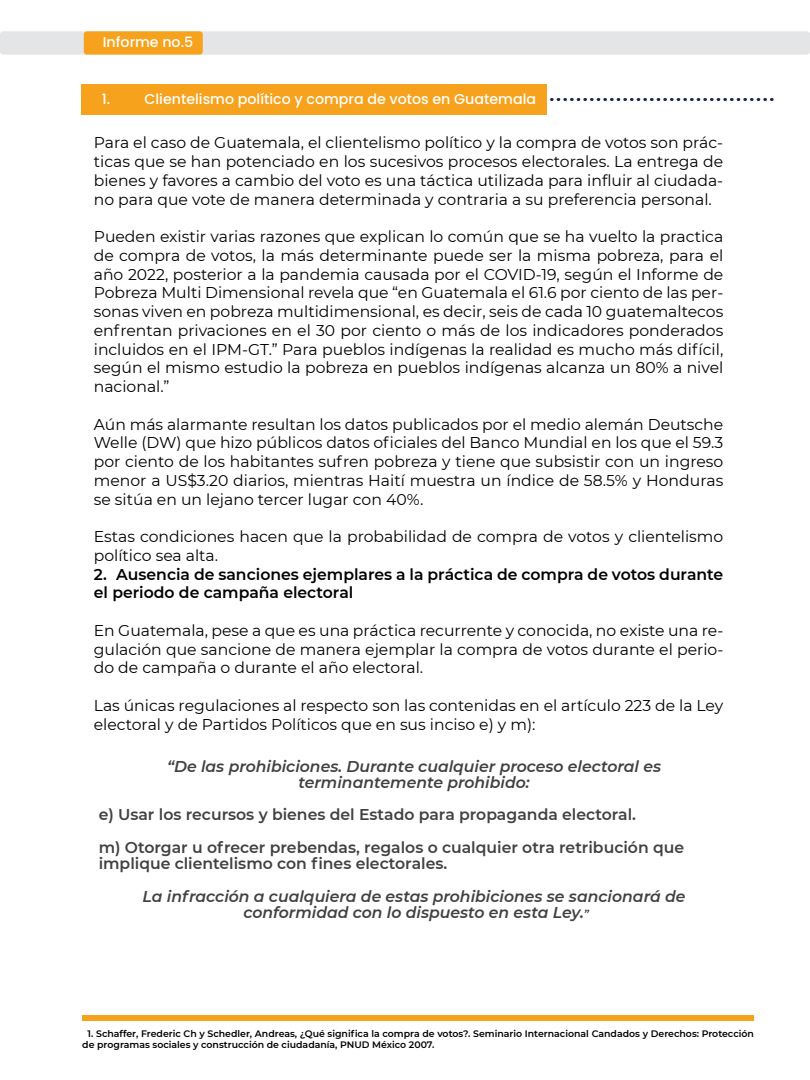
<style>
.page{position:relative;width:810px;height:1080px;background:#fff}
.page>*{position:absolute;margin:0;border:0;box-sizing:border-box;transform-origin:0 0}
.t1{font:15.62px/18.8px "Montserrat";color:#000;text-align:justify}
.t2{font:italic 600 15.62px/16.2px "Montserrat";color:#414042;text-align:center}
.t3{font:600 15.62px/32.5px "Montserrat";color:#414042}
.t4{font:600 15.62px/18.8px "Montserrat";color:#000}
.t5{font:500 14.25px "Poppins";color:#fff}
.t6{font:600 9.38px/11.2px "Montserrat";color:#000}
.s1{font-size:11.25px}
</style>
<div class="page">
<svg style="left:550px;top:98px;width:224px;height:3px"></svg>
<div style="left:0;top:31px;width:810px;height:24px;background:#e4e5e6;border-radius:3px"></div>
<div style="left:84px;top:31px;width:119px;height:24px;background:#f6a21d;border-radius:3px"></div>
<div style="left:82px;top:1015px;width:672px;height:6px;background:#f6a21d"></div>
<div style="left:82px;top:84px;width:465px;height:31px;background:#f6a21d"></div>
<p class="t5" style="left:103px;top:34px;width:92px">Informe no.5</p>
<p class="t5" style="left:102px;top:91px;width:10px">1.</p>
<p class="t5" style="left:145px;top:91px;width:393px">Clientelismo político y compra de votos en Guatemala</p>
<p class="t1" style="left:94px;top:133px;width:631px">Para el caso de Guatemala, el clientelismo político y la compra de votos son prác&shy;ticas que se han potenciado en los sucesivos procesos electorales. La entrega de bienes y favores a cambio del voto es una táctica utilizada para influir al ciudada&shy;no para que vote de manera determinada y contraria a su preferencia personal.</p>
<p class="t1" style="left:94px;top:227px;width:631px">Pueden existir varias razones que explican lo común que se ha vuelto la practica de compra de votos, la más determinante puede ser la misma pobreza, para el año 2022, posterior a la pandemia causada por el COVID-19, según el Informe de Pobreza Multi Dimensional revela que “en Guatemala el 61.6 por ciento de las per&shy;sonas viven en pobreza multidimensional, es decir, seis de cada 10 guatemaltecos enfrentan privaciones en el 30 por ciento o más de los indicadores ponderados incluidos en el IPM-GT.” Para pueblos indígenas la realidad es mucho más difícil, según el mismo estudio la pobreza en pueblos indígenas alcanza un 80% a nivel nacional.”</p>
<p class="t1" style="left:94px;top:414px;width:631px">Aún más alarmante resultan los datos publicados por el medio alemán Deutsche Welle (DW) que hizo públicos datos oficiales del Banco Mundial en los que el 59.3 por ciento de los habitantes sufren pobreza y tiene que subsistir con un ingreso menor a US$3.20 diarios, mientras Haití muestra un índice de 58.5% y Honduras se sitúa en un lejano tercer lugar con 40%.</p>
<p class="t1" style="left:94px;top:527px;width:631px">Estas condiciones hacen que la probabilidad de compra de votos y clientelismo político sea alta.</p>
<p class="t4" style="left:94px;top:564px;width:631px">2. Ausencia de sanciones ejemplares a la práctica de compra de votos durante el periodo de campaña electoral</p>
<p class="t1" style="left:94px;top:620px;width:631px">En Guatemala, pese a que es una práctica recurrente y conocida, no existe una re&shy;gulación que sancione de manera ejemplar la compra de votos durante el perio&shy;do de campaña o durante el año electoral.</p>
<p class="t1" style="left:94px;top:695px;width:631px">Las únicas regulaciones al respecto son las contenidas en el artículo 223 de la Ley electoral y de Partidos Políticos que en sus inciso e) y m):</p>
<p class="t2" style="left:167px;top:757px;width:496px">“De las prohibiciones. Durante cualquier proceso electoral es terminantemente prohibido:</p>
<p class="t3" style="left:99px;top:798px;width:587px">e) Usar los recursos y bienes del Estado para propaganda electoral.<br>m) Otorgar u ofrecer prebendas, regalos o cualquier otra retribución que</p>
<p class="t3" style="left:99px;top:847px;width:350px">implique clientelismo con fines electorales.</p>
<p class="t2" style="left:143px;top:887px;width:544px">La infracción a cualquiera de estas prohibiciones se sancionará de conformidad con lo dispuesto en esta Ley.<span class="s1">”</span></p>
<p class="t6" style="left:82px;top:1027px;width:673px;text-indent:5px">1. Schaffer, Frederic Ch y Schedler, Andreas, ¿Qué significa la compra de votos?. Seminario Internacional Candados y Derechos: Protección de programas sociales y construcción de ciudadanía, PNUD México 2007.</p>
</div>
